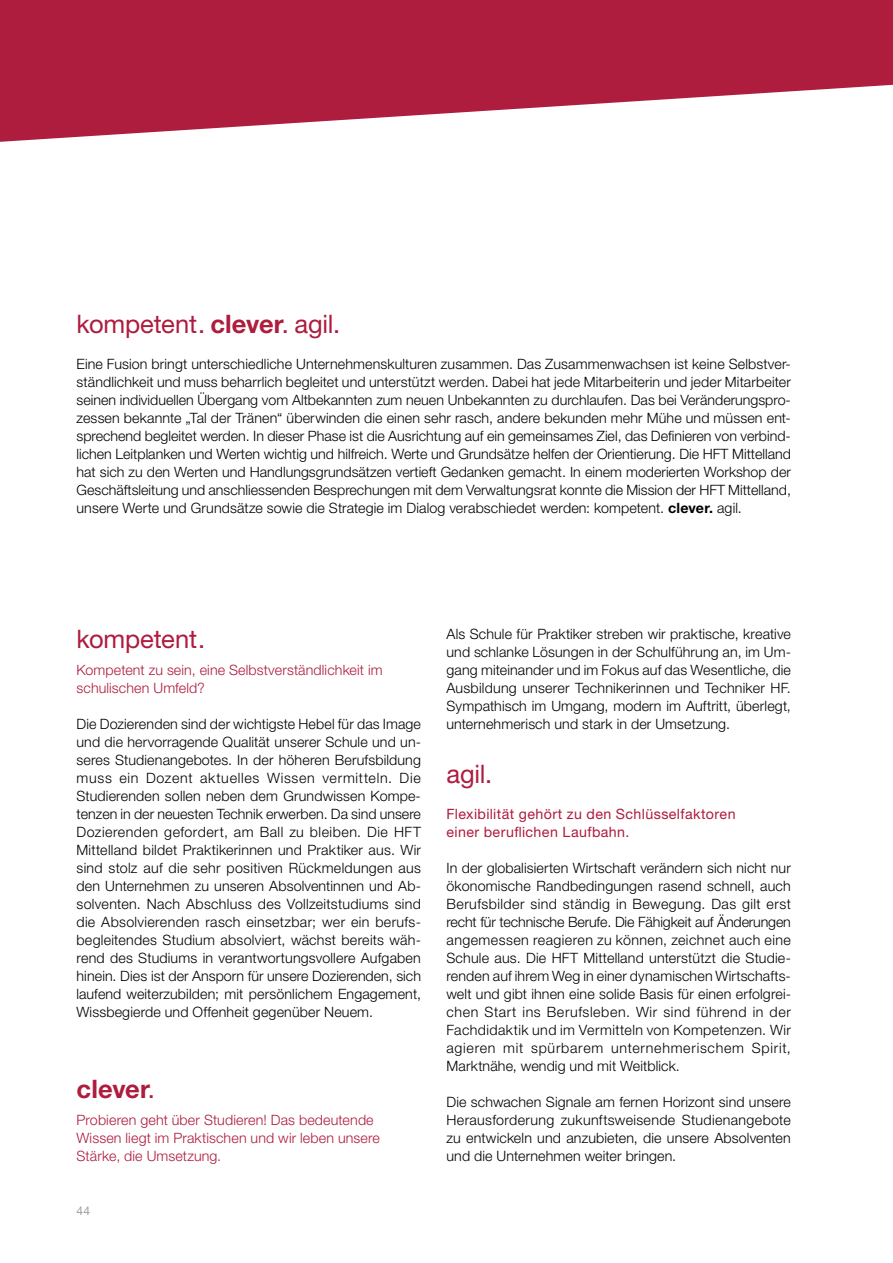
<style>
.page{position:relative;width:893px;height:1263px;background:#fff}
.page>*{position:absolute;margin:0;border:0;box-sizing:border-box;transform-origin:0 0}
.t1{font:25.5px "Helvetica Neue LT Std";letter-spacing:-.005em;color:#ae1c3e}
.t2{font:700 25.5px "Helvetica Neue LT Std";letter-spacing:.005em;color:#ae1c3e}
.t3{font:300 14.25px/18px "Helvetica Neue LT Std";letter-spacing:.01em;color:#000;text-align:justify}
.t4{font:300 14.25px/18px "Helvetica Neue LT Std";letter-spacing:.01em;color:#ae1c3e}
.t5{font:14.25px/18px "Helvetica Neue LT Std";letter-spacing:.03em;color:#ae1c3e}
.t6{font:12px "Helvetica Neue LT Std";color:#9c9c9d}
.s1{font-weight:700}
.s2{font-weight:400}
</style>
<div class="page">
<svg style="left:0;top:0;width:893px;height:142px;fill:#ae1c3e"></svg>
<h1 class="t1" style="left:77px;top:309px;width:265px">kompetent. <span class="s1">clever</span>. agil.</h1>
<p class="t3" style="left:77px;top:355px;width:716px">Eine Fusion bringt unterschiedliche Unternehmenskulturen zusammen. Das Zusammenwachsen ist keine Selbstver&shy;ständlichkeit und muss beharrlich begleitet und unterstützt werden. Dabei hat jede Mitarbeiterin und jeder Mitarbeiter seinen individuellen Übergang vom Altbekannten zum neuen Unbekannten zu durchlaufen. Das bei Veränderungspro&shy;zessen bekannte „Tal der Tränen“ überwinden die einen sehr rasch, andere bekunden mehr Mühe und müssen ent&shy;sprechend begleitet werden. In dieser Phase ist die Ausrichtung auf ein gemeinsames Ziel, das Definieren von verbind&shy;lichen Leitplanken und Werten wichtig und hilfreich. Werte und Grundsätze helfen der Orientierung. Die HFT Mittelland hat sich zu den Werten und Handlungsgrundsätzen vertieft Gedanken gemacht. In einem moderierten Workshop der Geschäftsleitung und anschliessenden Besprechungen mit dem Verwaltungsrat konnte die Mission der HFT Mittelland, unsere Werte und Grundsätze sowie die Strategie im Dialog verabschiedet werden: kompetent. <span class="s1">clever.</span> agil.</p>
<h1 class="t1" style="left:77px;top:624px;width:130px">kompetent.</h1>
<p class="t4" style="left:77px;top:661px;width:308px">Kompetent zu sein, eine Selbstverständlichkeit im schulischen Umfeld?</p>
<p class="t3" style="left:77px;top:715px;width:346px">Die Dozierenden sind der wichtigste Hebel für das Image und die hervorragende Qualität unserer Schule und un&shy;seres Studienangebotes. In der höheren Berufsbildung muss ein Dozent aktuelles Wissen vermitteln. Die Studierenden sollen neben dem Grundwissen Kompe&shy;tenzen in der neuesten Technik erwerben. Da sind unsere Dozierenden gefordert, am Ball zu bleiben. Die HFT Mittelland bildet Praktikerinnen und Praktiker aus. Wir sind stolz auf die sehr positiven Rückmeldungen aus den Unternehmen zu unseren Absolventinnen und Ab&shy;solventen. Nach Abschluss des Vollzeitstudiums sind die Absolvierenden rasch einsetzbar; wer ein berufs&shy;begleitendes Studium absolviert, wächst bereits wäh&shy;rend des Studiums in verantwortungsvollere Aufgaben hinein. Dies ist der Ansporn für unsere Dozierenden, sich laufend weiterzubilden; mit persönlichem Engagement, Wissbegierde und Offenheit gegenüber Neuem.</p>
<h1 class="t2" style="left:77px;top:1073px;width:80px">clever<span class="s2">.</span></h1>
<p class="t4" style="left:77px;top:1111px;width:305px">Probieren geht über Studieren! Das bedeutende<br>Wissen liegt im Praktischen und wir leben unsere<br>Stärke, die Umsetzung.</p>
<p class="t6" style="left:77px;top:1204px;width:15px">44</p>
<p class="t3" style="left:446px;top:625px;width:346px">Als Schule für Praktiker streben wir praktische, kreative und schlanke Lösungen in der Schulführung an, im Um&shy;gang miteinander und im Fokus auf das Wesentliche, die Ausbildung unserer Technikerinnen und Techniker HF.<br>Sympathisch im Umgang, modern im Auftritt, überlegt, unternehmerisch und stark in der Umsetzung.</p>
<h1 class="t1" style="left:446px;top:759px;width:47px">agil.</h1>
<p class="t5" style="left:446px;top:805px;width:291px">Flexibilität gehört zu den Schlüsselfaktoren einer beruflichen Laufbahn.</p>
<p class="t3" style="left:446px;top:859px;width:346px">In der globalisierten Wirtschaft verändern sich nicht nur ökonomische Randbedingungen rasend schnell, auch Berufsbilder sind ständig in Bewegung. Das gilt erst recht für technische Berufe. Die Fähigkeit auf Änderungen angemessen reagieren zu können, zeichnet auch eine Schule aus. Die HFT Mittelland unterstützt die Studie&shy;renden auf ihrem Weg in einer dynamischen Wirtschafts&shy;welt und gibt ihnen eine solide Basis für einen erfolgrei&shy;chen Start ins Berufsleben. Wir sind führend in der Fachdidaktik und im Vermitteln von Kompetenzen. Wir agieren mit spürbarem unternehmerischem Spirit, Marktnähe, wendig und mit Weitblick.</p>
<p class="t3" style="left:446px;top:1093px;width:346px">Die schwachen Signale am fernen Horizont sind unsere Herausforderung zukunftsweisende Studienangebote zu entwickeln und anzubieten, die unsere Absolventen und die Unternehmen weiter bringen.</p>
</div>
